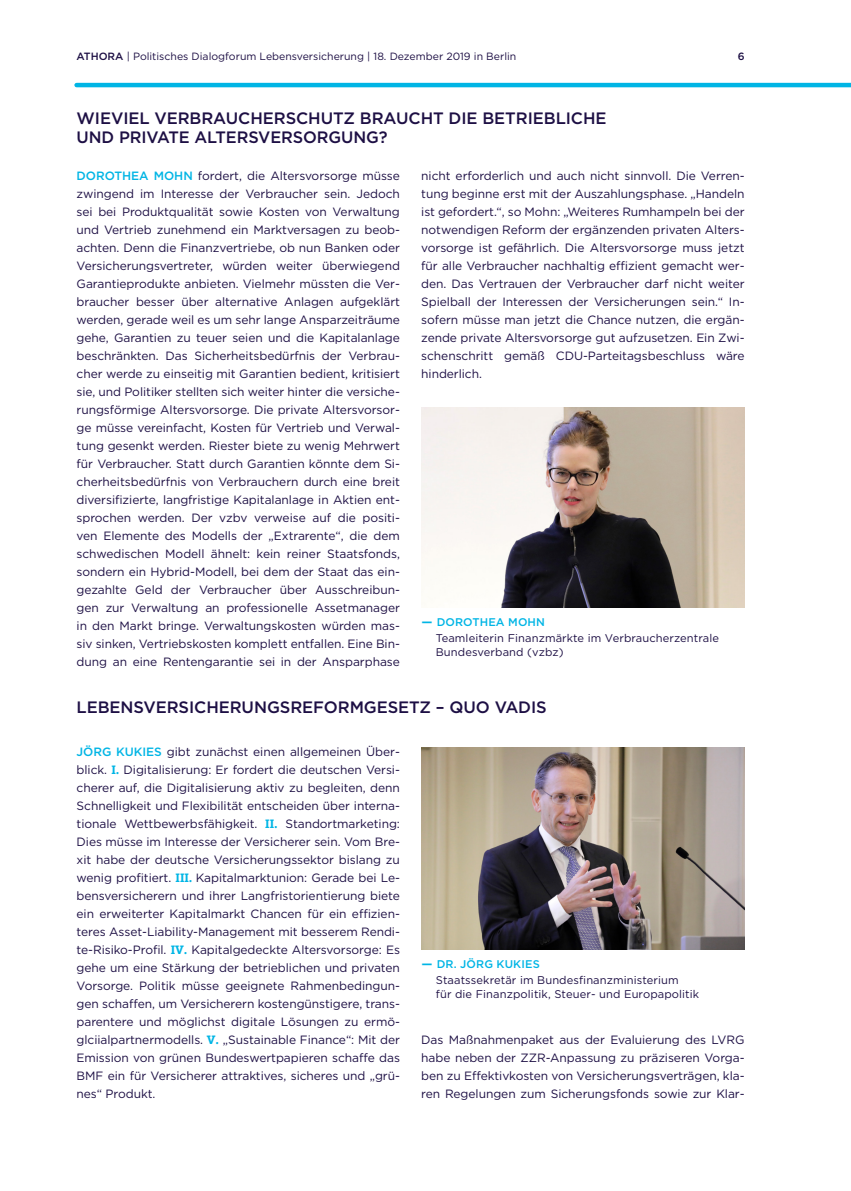
<style>
.page{position:relative;width:851px;height:1191px;background:#fff}
.page>*{position:absolute;margin:0;border:0;box-sizing:border-box;transform-origin:0 0}
.t1{font:500 16.5px/19.5px "Gotham";letter-spacing:-.005em;color:#1d0f44}
.t2{font:12px/18px "Gotham";letter-spacing:-.005em;color:#1d0f44;text-align:justify}
.t3{font:11.1px/16.2px "Gotham";letter-spacing:.01em;color:#1d0f44}
.t4{font:10.5px "Gotham";color:#1d0f44}
.t5{font:500 10.5px "Gotham";color:#1d0f44}
.s1{font-weight:500}
.s2{font-weight:500;color:#00b5e5}
.s3{font-weight:700;font-size:11.7px;color:#00b5e5}
.s4{font-family:"Bitter";font-weight:700;color:#00b5e5}
</style>
<div class="page">
<hr style="left:77px;top:83px;width:773px;height:4px;background:#00b5e5">
<img style="left:421px;top:407px;width:323px;height:200px">
<img style="left:421px;top:747px;width:323px;height:202px">
<p class="t4" style="left:77px;top:49px;width:441px"><span class="s1">ATHORA</span> | Politisches Dialogforum Lebensversicherung | 18. Dezember 2019 in Berlin</p>
<p class="t5" style="left:737px;top:49px;width:8px">6</p>
<h1 class="t1" style="left:77px;top:108px;width:531px">WIEVIEL VERBRAUCHERSCHUTZ BRAUCHT DIE BETRIEBLICHE<br>UND PRIVATE ALTERSVERSORGUNG?</h1>
<p class="t2" style="left:77px;top:167px;width:325px"><span class="s2">DOROTHEA MOHN</span> fordert, die Altersvorsorge müsse zwingend im Interesse der Verbraucher sein. Jedoch sei bei Produktqualität sowie Kosten von Verwaltung und Vertrieb zunehmend ein Marktversagen zu beob&shy;achten. Denn die Finanzvertriebe, ob nun Banken oder Versicherungsvertreter, würden weiter überwiegend Garantieprodukte anbieten. Vielmehr müssten die Ver&shy;braucher besser über alternative Anlagen aufgeklärt werden, gerade weil es um sehr lange Ansparzeiträume gehe, Garantien zu teuer seien und die Kapitalanlage beschränkten. Das Sicherheitsbedürfnis der Verbrau&shy;cher werde zu einseitig mit Garantien bedient, kritisiert sie, und Politiker stellten sich weiter hinter die versiche&shy;rungsförmige Altersvorsorge. Die private Altersvorsor&shy;ge müsse vereinfacht, Kosten für Vertrieb und Verwal&shy;tung gesenkt werden. Riester biete zu wenig Mehrwert für Verbraucher. Statt durch Garantien könnte dem Si&shy;cherheitsbedürfnis von Verbrauchern durch eine breit diversifizierte, langfristige Kapitalanlage in Aktien ent&shy;sprochen werden. Der vzbv verweise auf die positi&shy;ven Elemente des Modells der „Extrarente“, die dem schwedischen Modell ähnelt: kein reiner Staatsfonds, sondern ein Hybrid-Modell, bei dem der Staat das ein&shy;gezahlte Geld der Verbraucher über Ausschreibun&shy;gen zur Verwaltung an professionelle Assetmanager in den Markt bringe. Verwaltungskosten würden mas&shy;siv sinken, Vertriebskosten komplett entfallen. Eine Bin&shy;dung an eine Rentengarantie sei in der Ansparphase</p>
<p class="t2" style="left:421px;top:167px;width:325px">nicht erforderlich und auch nicht sinnvoll. Die Verren&shy;tung beginne erst mit der Auszahlungsphase. „Handeln ist gefordert.“, so Mohn: „Weiteres Rumhampeln bei der notwendigen Reform der ergänzenden privaten Alters&shy;vorsorge ist gefährlich. Die Altersvorsorge muss jetzt für alle Verbraucher nachhaltig effizient gemacht wer&shy;den. Das Vertrauen der Verbraucher darf nicht weiter Spielball der Interessen der Versicherungen sein.“ In&shy;sofern müsse man jetzt die Chance nutzen, die ergän&shy;zende private Altersvorsorge gut aufzusetzen. Ein Zwi&shy;schenschritt gemäß CDU-Parteitagsbeschluss wäre hinderlich.</p>
<p class="t3" style="left:436px;top:613px;width:285px;text-indent:-15px"><span class="s3">–</span> <span class="s2">DOROTHEA MOHN<br></span>Teamleiterin Finanzmärkte im Verbraucherzentrale</p>
<p class="t3" style="left:436px;top:643px;width:129px">Bundesverband (vzbz)</p>
<h1 class="t1" style="left:77px;top:696px;width:471px">LEBENSVERSICHERUNGSREFORMGESETZ – QUO VADIS</h1>
<p class="t2" style="left:77px;top:743px;width:325px"><span class="s2">JÖRG KUKIES</span> gibt zunächst einen allgemeinen Über&shy;blick. <span class="s4">I.</span> Digitalisierung: Er fordert die deutschen Versi&shy;cherer auf, die Digitalisierung aktiv zu begleiten, denn Schnelligkeit und Flexibilität entscheiden über interna&shy;tionale Wettbewerbsfähigkeit. <span class="s4">II.</span> Standortmarketing:<br>Dies müsse im Interesse der Versicherer sein. Vom Bre&shy;xit habe der deutsche Versicherungssektor bislang zu wenig profitiert. <span class="s4">III.</span> Kapitalmarktunion: Gerade bei Le&shy;bensversicherern und ihrer Langfristorientierung biete ein erweiterter Kapitalmarkt Chancen für ein effizien&shy;teres Asset-Liability-Management mit besserem Rendi&shy;te-Risiko-Profil. <span class="s4">IV.</span> Kapitalgedeckte Altersvorsorge: Es gehe um eine Stärkung der betrieblichen und privaten Vorsorge. Politik müsse geeignete Rahmenbedingun&shy;gen schaffen, um Versicherern kostengünstigere, trans&shy;parentere und möglichst digitale Lösungen zu ermö&shy;glciialpartnermodells. <span class="s4">V.</span> „Sustainable Finance“: Mit der Emission von grünen Bundeswertpapieren schaffe das BMF ein für Versicherer attraktives, sicheres und „grü&shy;nes“ Produkt.</p>
<p class="t3" style="left:436px;top:956px;width:244px;text-indent:-15px"><span class="s3">–</span> <span class="s2">DR. JÖRG KUKIES<br></span>Staatssekretär im Bundesfinanzministerium</p>
<p class="t3" style="left:436px;top:985px;width:265px">für die Finanzpolitik, Steuer- und Europapolitik</p>
<p class="t2" style="left:421px;top:1031px;width:325px">Das Maßnahmenpaket aus der Evaluierung des LVRG habe neben der ZZR-Anpassung zu präziseren Vorga&shy;ben zu Effektivkosten von Versicherungsverträgen, kla&shy;ren Regelungen zum Sicherungsfonds sowie zur Klar-</p>
</div>
